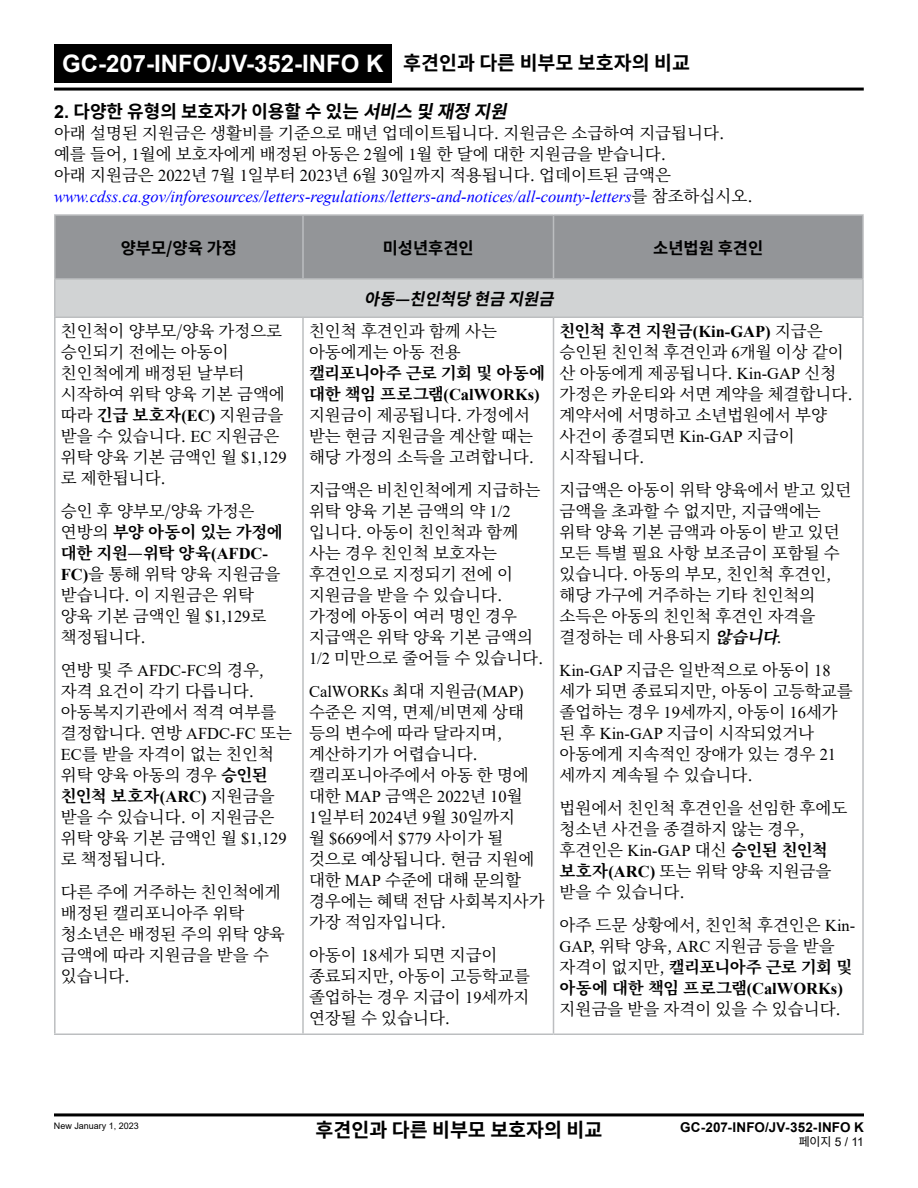
<style>
.page{position:relative;width:918px;height:1188px;background:#fff}
.page>*{position:absolute;margin:0;border:0;box-sizing:border-box;transform-origin:0 0}
.t1{font:700 24px "Arial";color:#fff}
.t2{font:700 19.5px "Source Han Sans K";color:#000}
.t3{font:700 18px "Source Han Sans K";color:#000}
.t4{font:16.5px/21px "Source Han Serif K";color:#000}
.t5{font:italic 16.5px "Times New Roman";color:#00f}
.t6{font:16.5px/21px "Times New Roman";color:#000}
.t7{font:700 16.5px "Times New Roman";color:#000}
.t8{font:700 16.5px "Source Han Sans K";color:#000}
.t9{font:700 16.5px "Source Han Serif K";letter-spacing:-.035em;color:#000}
.t10{font:italic 700 16.5px "Source Han Sans K";color:#000}
.t11{font:700 13.5px "Arial";letter-spacing:.01em;color:#000}
.t12{font:12px "Arial";color:#000}
.t13{font:9px "Arial";color:#000}
.s1{font-family:"Source Han Sans K";font-size:19.5px;color:#000}
.s2{font-family:"Arial"}
.s3{font-style:italic}
.s4{font-family:"Times New Roman"}
.s5{font-family:"Source Han Serif K";font-style:normal;color:#000}
.s6{font-weight:700}
.s7{font-family:"Times New Roman";font-weight:700}
.s8{font-family:"Source Han Serif K"}
.s9{font-family:"Source Han Serif K";font-weight:400}
.s10{font-weight:700;font-style:italic}
.s11{font-family:"Source Han Serif K";font-weight:700}
.s12{font-family:"Source Han Sans K"}
</style>
<div class="page">
<hr style="left:54px;top:1113px;width:810px;height:3px;background:#000">
<div style="left:54px;top:44px;width:338px;height:39px;background:#000"></div>
<hr style="left:54px;top:88px;width:810px;height:3px;background:#000">
<div style="left:56px;top:216px;width:806px;height:62px;background:#939598"></div>
<div style="left:55px;top:279px;width:808px;height:38px;background:#d1d3d4"></div>
<hr style="left:54px;top:214px;width:249px;height:2px;background:#bcbec0">
<hr style="left:54px;top:216px;width:2px;height:62px;background:#bcbec0">
<hr style="left:303px;top:214px;width:251px;height:2px;background:#bcbec0">
<hr style="left:302px;top:216px;width:2px;height:62px;background:#bcbec0">
<hr style="left:554px;top:214px;width:310px;height:2px;background:#bcbec0">
<hr style="left:553px;top:216px;width:1px;height:62px;background:#bcbec0">
<hr style="left:862px;top:216px;width:2px;height:62px;background:#bcbec0">
<hr style="left:54px;top:278px;width:249px;height:2px;background:#bcbec0">
<hr style="left:54px;top:280px;width:2px;height:36px;background:#bcbec0">
<hr style="left:303px;top:278px;width:251px;height:2px;background:#bcbec0">
<hr style="left:554px;top:278px;width:310px;height:2px;background:#bcbec0">
<hr style="left:862px;top:280px;width:2px;height:36px;background:#bcbec0">
<hr style="left:54px;top:316px;width:249px;height:2px;background:#bcbec0">
<hr style="left:54px;top:318px;width:2px;height:716px;background:#bcbec0">
<hr style="left:303px;top:316px;width:251px;height:2px;background:#bcbec0">
<hr style="left:302px;top:318px;width:2px;height:716px;background:#bcbec0">
<hr style="left:554px;top:316px;width:310px;height:2px;background:#bcbec0">
<hr style="left:553px;top:318px;width:1px;height:716px;background:#bcbec0">
<hr style="left:862px;top:318px;width:2px;height:716px;background:#bcbec0">
<hr style="left:54px;top:1034px;width:249px;height:1px;background:#bcbec0">
<hr style="left:303px;top:1034px;width:251px;height:1px;background:#bcbec0">
<hr style="left:554px;top:1034px;width:310px;height:1px;background:#bcbec0">
<h1 class="t1" style="left:62px;top:47px;width:629px">GC-207-INFO/JV-352-INFO K <span class="s1">후견인과 다른 비부모 보호자의 비교</span></h1>
<p class="t3" style="left:54px;top:102px;width:463px"><span class="s2">2.</span> 다양한 유형의 보호자가 이용할 수 있는 <span class="s3">서비스및재정지원</span></p>
<p class="t4" style="left:54px;top:123px;width:672px">아래 설명된 지원금은 생활비를 기준으로 매년 업데이트됩니다. 지원금은 소급하여 지급됩니다. 예를 들어, <span class="s4">1</span>월에 보호자에게 배정된 아동은 <span class="s4">2</span>월에 <span class="s4">1</span>월 한 달에 대한 지원금을 받습니다.<br>아래 지원금은 <span class="s4">2022</span>년 <span class="s4">7</span>월 <span class="s4">1</span>일부터 <span class="s4">2023</span>년 <span class="s4">6</span>월 <span class="s4">30</span>일까지 적용됩니다. 업데이트된 금액은</p>
<p class="t5" style="left:54px;top:186px;width:700px">www.cdss.ca.gov/inforesources/letters-regulations/letters-and-notices/all-county-letters<span class="s5">를 참조하십시오.</span></p>
<p class="t8" style="left:121px;top:238px;width:118px">양부모/양육 가정</p>
<p class="t8" style="left:383px;top:238px;width:93px">미성년후견인</p>
<p class="t8" style="left:653px;top:238px;width:112px">소년법원 후견인</p>
<p class="t10" style="left:364px;top:289px;width:199px">아동—친인척당현금지원금</p>
<p class="t4" style="left:61px;top:320px;width:227px">친인척이 양부모/양육 가정으로 승인되기 전에는 아동이 친인척에게 배정된 날부터 시작하여 위탁 양육 기본 금액에 따라 <span class="s6">긴급 보호자</span><span class="s7">(EC)</span> 지원금을 받을 수 있습니다. <span class="s4">EC</span> 지원금은 위탁 양육 기본 금액인 월 <span class="s4">$1,129 </span>로 제한됩니다.</p>
<p class="t4" style="left:61px;top:500px;width:223px">승인 후 양부모/양육 가정은 연방의 <span class="s6">부양 아동이 있는 가정에 대한 지원—위탁 양육</span><span class="s7">(AFDC-<br>FC)</span>을 통해 위탁 양육 지원금을 받습니다. 이 지원금은 위탁 양육 기본 금액인 월 <span class="s4">$1,129</span>로 책정됩니다.</p>
<p class="t4" style="left:61px;top:659px;width:233px">연방 및 주 <span class="s4">AFDC-FC</span>의 경우, 자격 요건이 각기 다릅니다. 아동복지기관에서 적격 여부를 결정합니다. 연방 <span class="s4">AFDC-FC</span> 또는<br><span class="s4">EC</span>를 받을 자격이 없는 친인척 위탁 양육 아동의 경우 <span class="s6">승인된 친인척 보호자</span><span class="s7">(ARC)</span> 지원금을 받을 수 있습니다. 이 지원금은 위탁 양육 기본 금액인 월 <span class="s4">$1,129 </span>로 책정됩니다.</p>
<p class="t4" style="left:61px;top:881px;width:226px">다른 주에 거주하는 친인척에게 배정된 캘리포니아주 위탁 청소년은 배정된 주의 위탁 양육 금액에 따라 지원금을 받을 수 있습니다.</p>
<p class="t4" style="left:309px;top:320px;width:189px">친인척 후견인과 함께 사는 아동에게는 아동 전용</p>
<p class="t9" style="left:309px;top:363px;width:237px">캘리포니아주 근로 기회 및 아동에</p>
<p class="t7" style="left:309px;top:382px;width:232px"><span class="s8">대한 책임 프로그램</span>(CalWORKs)</p>
<p class="t4" style="left:309px;top:404px;width:227px">지원금이 제공됩니다. 가정에서 받는 현금 지원금을 계산할 때는 해당 가정의 소득을 고려합니다.</p>
<p class="t4" style="left:309px;top:479px;width:236px">지급액은 비친인척에게 지급하는 위탁 양육 기본 금액의 약 <span class="s4">1/2 </span>입니다. 아동이 친인척과 함께 사는 경우 친인척 보호자는 후견인으로 지정되기 전에 이 지원금을 받을 수 있습니다. 가정에 아동이 여러 명인 경우 지급액은 위탁 양육 기본 금액의<br><span class="s4">1/2</span> 미만으로 줄어들 수 있습니다.</p>
<p class="t6" style="left:309px;top:680px;width:216px">CalWORKs <span class="s8">최대 지원금</span>(MAP)</p>
<p class="t4" style="left:309px;top:701px;width:221px">수준은 지역, 면제/비면제 상태 등의 변수에 따라 달라지며, 계산하기가 어렵습니다. 캘리포니아주에서 아동 한 명에</p>
<p class="t6" style="left:309px;top:785px;width:215px"><span class="s8">대한</span> MAP <span class="s8">금액은</span> 2022<span class="s8">년</span> 10<span class="s8">월<br></span>1<span class="s8">일부터</span> 2024<span class="s8">년</span> 9<span class="s8">월</span> 30<span class="s8">일까지 월</span> $669<span class="s8">에서</span> $779 <span class="s8">사이가 될</span></p>
<p class="t4" style="left:309px;top:848px;width:237px">것으로 예상됩니다. 현금 지원에 대한 <span class="s4">MAP</span> 수준에 대해 문의할 경우에는 혜택 전담 사회복지사가 가장 적임자입니다.</p>
<p class="t4" style="left:309px;top:944px;width:223px">아동이 <span class="s4">18</span>세가 되면 지급이 종료되지만, 아동이 고등학교를 졸업하는 경우 지급이 <span class="s4">19</span>세까지 연장될 수 있습니다.</p>
<p class="t7" style="left:560px;top:319px;width:265px"><span class="s8">친인척 후견 지원금</span>(Kin-GAP) <span class="s9">지급은</span></p>
<p class="t4" style="left:560px;top:342px;width:295px">승인된 친인척 후견인과 <span class="s4">6</span>개월 이상 같이 산 아동에게 제공됩니다. <span class="s4">Kin-GAP</span> 신청 가정은 카운티와 서면 계약을 체결합니다. 계약서에 서명하고 소년법원에서 부양 사건이 종결되면 <span class="s4">Kin-GAP</span> 지급이 시작됩니다.</p>
<p class="t4" style="left:560px;top:480px;width:294px">지급액은 아동이 위탁 양육에서 받고 있던 금액을 초과할 수 없지만, 지급액에는 위탁 양육 기본 금액과 아동이 받고 있던 모든 특별 필요 사항 보조금이 포함될 수 있습니다. 아동의 부모, 친인척 후견인, 해당 가구에 거주하는 기타 친인척의 소득은 아동의 친인척 후견인 자격을 결정하는 데 사용되지 <span class="s10">않습니다</span>.</p>
<p class="t4" style="left:559px;top:660px;width:295px"><span class="s4">Kin-GAP</span> 지급은 일반적으로 아동이 <span class="s4">18 </span>세가 되면 종료되지만, 아동이 고등학교를 졸업하는 경우 <span class="s4">19</span>세까지, 아동이 <span class="s4">16</span>세가 된 후 <span class="s4">Kin-GAP</span> 지급이 시작되었거나 아동에게 지속적인 장애가 있는 경우 <span class="s4">21 </span>세까지 계속될 수 있습니다.</p>
<p class="t4" style="left:559px;top:798px;width:289px">법원에서 친인척 후견인을 선임한 후에도 청소년 사건을 종결하지 않는 경우,</p>
<p class="t6" style="left:559px;top:839px;width:270px"><span class="s8">후견인은</span> Kin-GAP <span class="s8">대신</span> <span class="s11">승인된 친인척</span></p>
<p class="t4" style="left:559px;top:861px;width:274px"><span class="s6">보호자</span><span class="s7">(ARC)</span> 또는 위탁 양육 지원금을 받을 수 있습니다.</p>
<p class="t4" style="left:559px;top:915px;width:297px">아주 드문 상황에서, 친인척 후견인은 <span class="s4">Kin-<br>GAP,</span> 위탁 양육, <span class="s4">ARC</span> 지원금 등을 받을 자격이 없지만, <span class="s6">캘리포니아주 근로 기회 및 아동에 대한 책임 프로그램</span><span class="s7">(CalWORKs) </span>지원금을 받을 자격이 있을 수 있습니다.</p>
<p class="t13" style="left:54px;top:1120px;width:87px">New January 1, 2023</p>
<p class="t2" style="left:316px;top:1119px;width:288px">후견인과 다른 비부모 보호자의 비교</p>
<p class="t11" style="left:680px;top:1117px;width:185px">GC-207-INFO/JV-352-INFO K</p>
<p class="t12" style="left:799px;top:1134px;width:67px"><span class="s12">페이지</span> 5 / 11</p>
</div>
